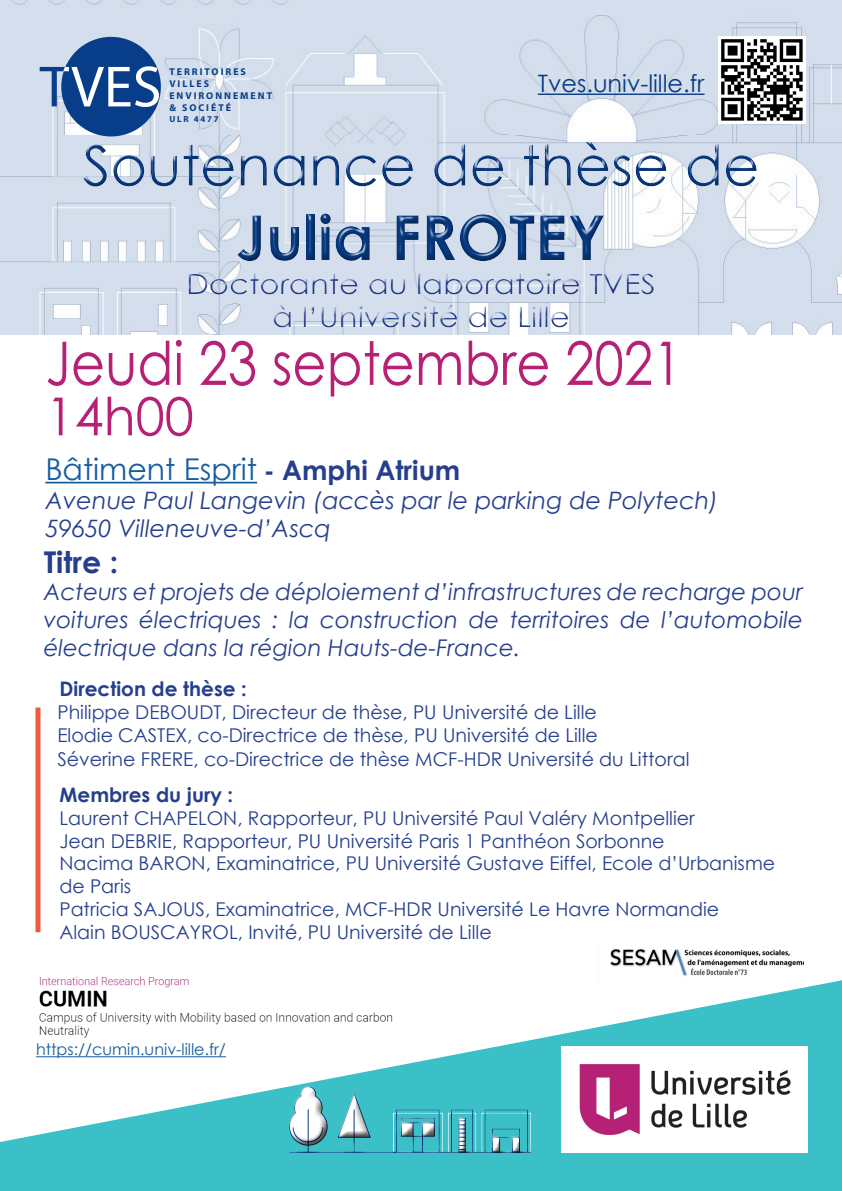
<style>
.page{position:relative;width:842px;height:1191px;background:#fff}
.page>*{position:absolute;margin:0;border:0;box-sizing:border-box;transform-origin:0 0}
.t1{font:700 62px "Century Gothic";color:#083a82}
.t2{font:60px "Century Gothic";color:#b62175;scale:.88 1}
.t3{font:56px "Century Gothic";color:#083a82}
.t4{font:52.5px "Century Gothic";color:#b62175}
.t5{font:30px "Century Gothic";color:#175d9e}
.t6{font:700 30px "Century Gothic";color:#253f8e}
.t7{font:28px/33.6px "Century Gothic";color:#253f8e;text-align:center;scale:1.1 1}
.t8{font:italic 24px/28.8px "Century Gothic";color:#253f8e}
.t9{font:24px "Century Gothic";color:#083a82}
.t10{font:italic 23px/27.6px "Century Gothic";color:#253f8e;text-align:justify}
.t11{font:700 20px "Century Gothic";color:#253f8e}
.t12{font:19px/22.8px "Century Gothic";color:#253f8e}
.t13{font:16px "Century Gothic";color:#175d9e}
.t14{font:700 9.9px/11.9px "Myriad Pro";letter-spacing:.2em;color:#083e89}
.t15{font:700 8.8px "Myriad Pro";letter-spacing:.2em;color:#083e89}
.s1{font-weight:700;font-size:26px;color:#253f8e}
.s2{font-weight:700;font-size:27px;color:#253f8e}
</style>
<div class="page">
<svg style="left:0;top:980px;width:842px;height:211px;fill:#3bc0c8"></svg>
<img style="left:598px;top:949px;width:205px;height:35px">
<img style="left:0;top:0;width:842px;height:334px">
<div style="left:76px;top:135px;width:684px;height:198px;background:#fff;opacity:.75"></div>
<div style="left:79px;top:140px;width:685px;height:195px;background:#231f20;opacity:.75"></div>
<hr style="left:45px;top:482px;width:212px;height:1px;background:#175d9e">
<hr style="left:36px;top:707px;width:4px;height:225px;background:#f0593e">
<img style="left:718px;top:36px;width:88px;height:88px">
<hr style="left:538px;top:94px;width:166px;height:1px;background:#083a82">
<div style="left:289px;top:1085px;width:243px;height:68px;background:#231f20;opacity:.75"></div>
<img style="left:562px;top:1046px;width:246px;height:106px">
<img style="left:36px;top:976px;width:360px;height:64px">
<hr style="left:36px;top:1056px;width:190px;height:1px;background:#175d9e">
<div style="left:61px;top:37px;width:100px;height:99px;background:#083e89;border-radius:50%"></div>
<svg style="left:40px;top:66px;width:119px;height:41px"></svg>
<p class="t14" style="left:169px;top:66px;width:104px">TERRITOIRES<br>VILLES<br>ENVIRONNEMENT &amp; SOCIÉTÉ</p>
<p class="t15" style="left:169px;top:113px;width:51px">ULR 4477</p>
<p class="t9" style="left:538px;top:66px;width:168px">Tves.univ-lille.fr</p>
<h3 class="t3" style="left:83px;top:126px;width:678px">Soutenance de thèse de</h3>
<h1 class="t1" style="left:236px;top:190px;width:371px">Julia FROTEY</h1>
<h3 class="t7" style="left:186px;top:266px;width:429px">Doctorante au laboratoire TVES à l’Université de Lille</h3>
<h2 class="t2" style="left:45px;top:321px;width:725px">Jeudi 23 septembre 2021</h2>
<h3 class="t4" style="left:45px;top:380px;width:150px">14h00</h3>
<h3 class="t5" style="left:45px;top:448px;width:416px">Bâtiment Esprit <span class="s1">-</span> <span class="s2">Amphi Atrium</span></h3>
<p class="t8" style="left:45px;top:485px;width:674px">Avenue Paul Langevin (accès par le parking de Polytech)<br>59650 Villeneuve-d’Ascq</p>
<h3 class="t6" style="left:44px;top:539px;width:76px">Titre :</h3>
<p class="t10" style="left:44px;top:578px;width:761px">Acteurs et projets de déploiement d’infrastructures de recharge pour voitures électriques : la construction de territoires de l’automobile électrique dans la région Hauts-de-France.</p>
<p class="t11" style="left:60px;top:674px;width:189px">Direction de thèse :</p>
<p class="t12" style="left:57px;top:700px;width:634px;line-height:23.4px">Philippe DEBOUDT, Directeur de thèse, PU Université de Lille<br>Elodie CASTEX, co-Directrice de thèse, PU Université de Lille<br>Séverine FRERE, co-Directrice de thèse MCF-HDR Université du Littoral</p>
<p class="t11" style="left:60px;top:779px;width:175px">Membres du jury :</p>
<p class="t12" style="left:59px;top:806px;width:717px">Laurent CHAPELON, Rapporteur, PU Université Paul Valéry Montpellier<br>Jean DEBRIE, Rapporteur, PU Université Paris 1 Panthéon Sorbonne<br>Nacima BARON, Examinatrice, PU Université Gustave Eiffel, Ecole d’Urbanisme de Paris<br>Patricia SAJOUS, Examinatrice, MCF-HDR Université Le Havre Normandie<br>Alain BOUSCAYROL, Invité, PU Université de Lille</p>
<p class="t13" style="left:36px;top:1038px;width:191px">https://cumin.univ-lille.fr/</p>
</div>
